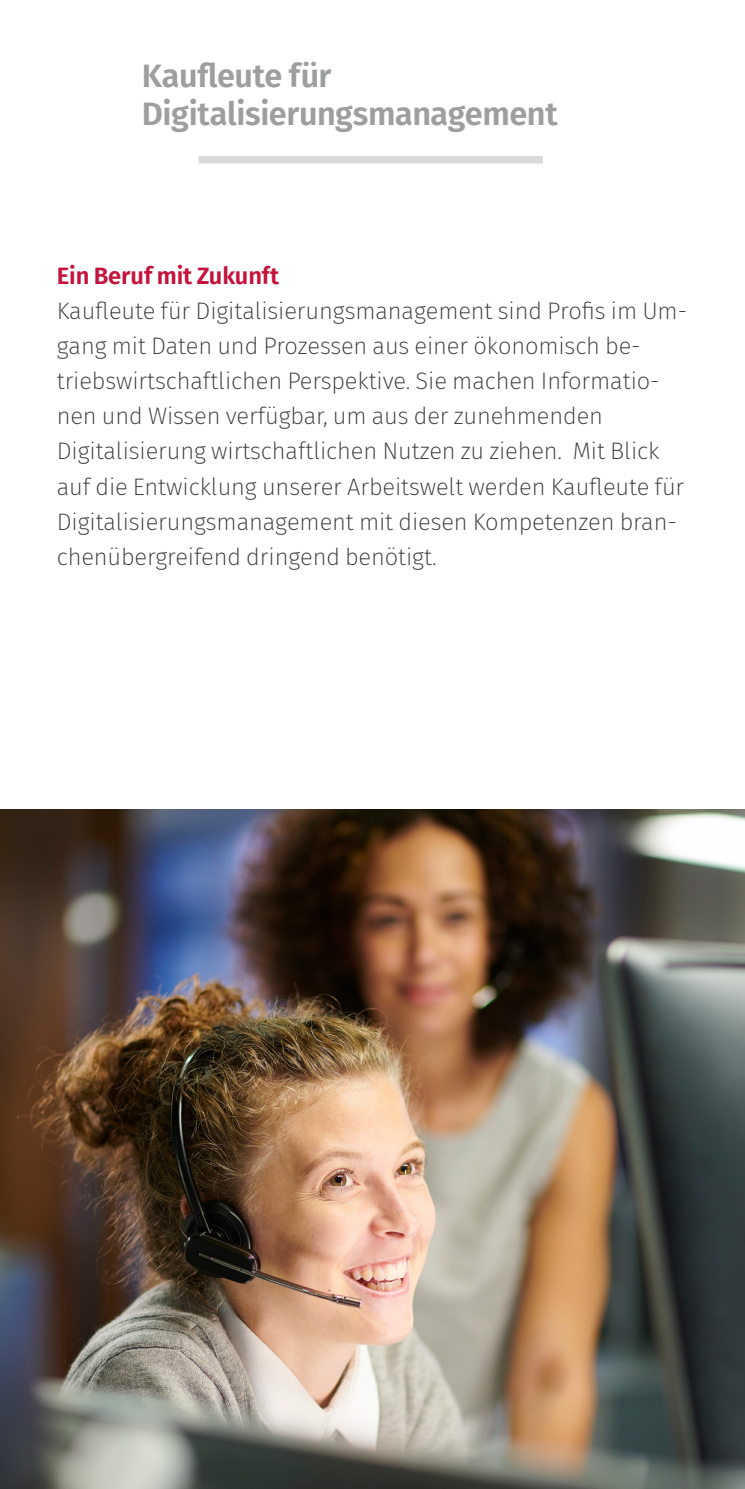
<style>
.page{position:relative;width:745px;height:1489px;background:#fff}
.page>*{position:absolute;margin:0;border:0;box-sizing:border-box;transform-origin:0 0}
.t1{font:600 32.5px/37.5px "Fira Sans";letter-spacing:-.015em;color:#9d9e9e}
.t2{font:200 23.75px/35px "Fira Sans";letter-spacing:-.005em;color:#383937}
.t3{font:600 23.75px "Fira Sans";letter-spacing:-.005em;color:#c4123b}
</style>
<div class="page">
<img style="left:0;top:809px;width:744px;height:679px">
<div style="left:198px;top:156px;width:344px;height:7px;background:#d8dada"></div>
<h1 class="t1" style="left:142px;top:55px;width:417px">Kaufleute für<br>Digitalisierungsmanagement</h1>
<p class="t3" style="left:57px;top:256px;width:224px">Ein Beruf mit Zukunft</p>
<p class="t2" style="left:57px;top:293px;width:631px">Kaufleute für Digitalisierungsmanagement sind Profis im Um&shy;gang mit Daten und Prozessen aus einer ökonomisch be&shy;triebswirtschaftlichen Perspektive. Sie machen Informatio&shy;nen und Wissen verfügbar, um aus der zunehmenden Digitalisierung wirtschaftlichen Nutzen zu ziehen. Mit Blick auf die Entwicklung unserer Arbeitswelt werden Kaufleute für Digitalisierungsmanagement mit diesen Kompetenzen bran&shy;chenübergreifend dringend benötigt.</p>
</div>
